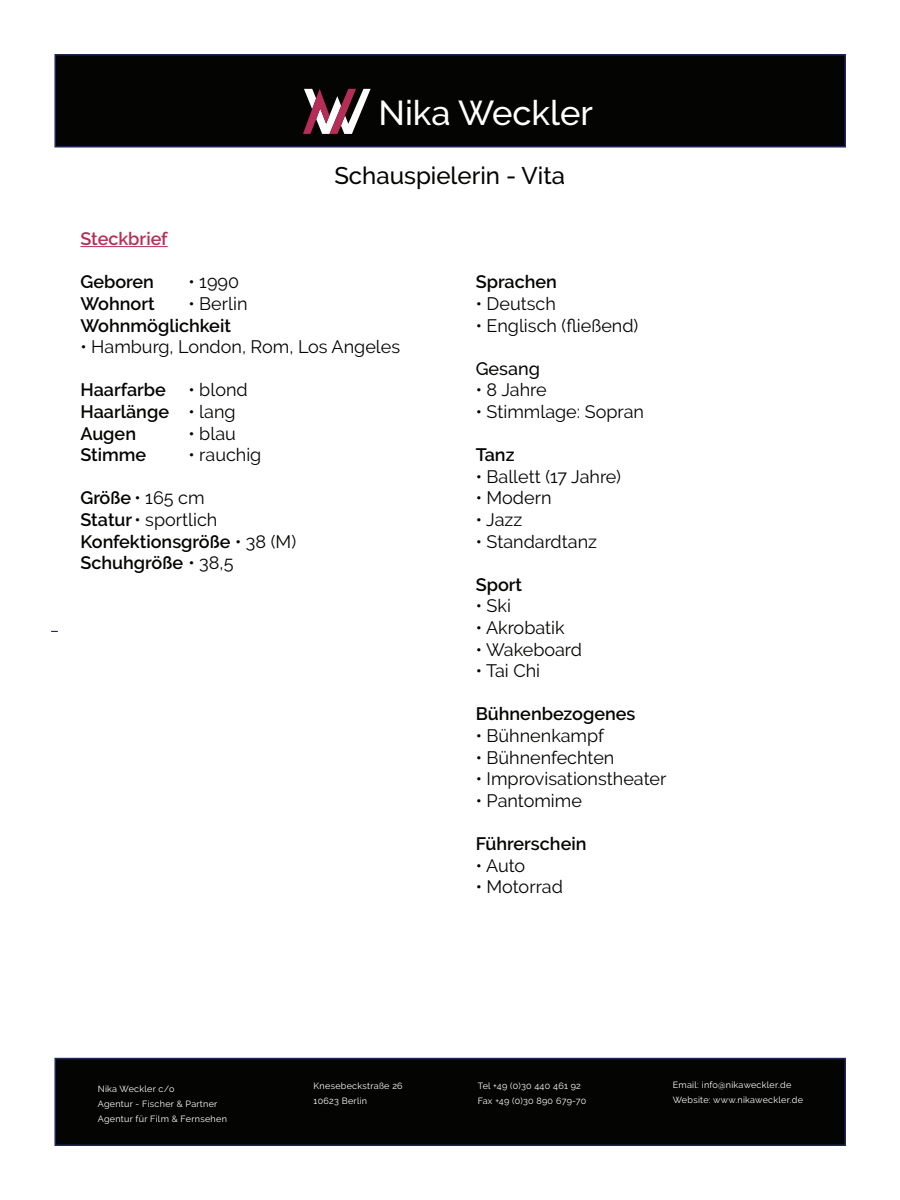
<style>
.page{position:relative;width:900px;height:1200px;background:#fff}
.page>*{position:absolute;margin:0;border:0;box-sizing:border-box;transform-origin:0 0}
.t1{font:500 34.5px "Raleway";color:#fff}
.t2{font:500 24px "Raleway";color:#040503}
.t3{font:18px "Raleway";color:#040503}
.t4{font:600 18px/21.6px "Raleway";color:#040503}
.t5{font:600 18px "Raleway";color:#b62e58}
.t6{font:500 18px "Raleway";color:#040503}
.t7{font:9px/15px "Raleway";letter-spacing:.03em;color:#fff}
.s1{font-weight:400}
</style>
<div class="page">
<div style="left:55px;top:1059px;width:790px;height:86px;background:#040503"></div>
<div style="left:54px;top:1058px;width:792px;height:88px;border:2px solid #1f265b"></div>
<div style="left:55px;top:55px;width:790px;height:92px;background:#040503"></div>
<div style="left:54px;top:54px;width:792px;height:94px;border:2px solid #1f265b"></div>
<svg style="left:303px;top:89px;width:68px;height:45px"></svg>
<hr style="left:80px;top:246px;width:88px;height:1px;background:#b62e58">
<h1 class="t1" style="left:378px;top:93px;width:216px">Nika Weckler</h1>
<h2 class="t2" style="left:334px;top:162px;width:232px">Schauspielerin - Vita</h2>
<p class="t5" style="left:80px;top:229px;width:89px">Steckbrief</p>
<p class="t4" style="left:80px;top:271px;width:75px">Geboren</p>
<p class="t3" style="left:188px;top:272px;width:52px">• 1990</p>
<p class="t4" style="left:80px;top:293px;width:76px">Wohnort</p>
<p class="t3" style="left:188px;top:293px;width:61px">• Berlin</p>
<p class="t4" style="left:80px;top:315px;width:152px">Wohnmöglichkeit</p>
<p class="t3" style="left:80px;top:336px;width:321px">• Hamburg, London, Rom, Los Angeles</p>
<p class="t4" style="left:80px;top:379px;width:87px">Haarfarbe</p>
<p class="t4" style="left:80px;top:379px;width:169px;text-indent:108px"><span class="s1">• blond<br></span>Haarlänge <span class="s1">• lang<br></span>Augen</p>
<p class="t3" style="left:188px;top:423px;width:49px">• blau</p>
<p class="t4" style="left:80px;top:444px;width:67px">Stimme</p>
<p class="t3" style="left:188px;top:444px;width:75px">• rauchig</p>
<p class="t4" style="left:80px;top:487px;width:217px">Größe <span class="s1">• 165 cm<br></span>Statur<span class="s1">• sportlich<br></span>Konfektionsgröße <span class="s1">• 38 (M)<br></span>Schuhgröße <span class="s1">• 38,5</span></p>
<p class="t4" style="left:476px;top:271px;width:83px">Sprachen</p>
<p class="t3" style="left:476px;top:293px;width:82px">• Deutsch</p>
<p class="t3" style="left:476px;top:315px;width:164px">• Englisch (fließend)</p>
<p class="t6" style="left:476px;top:358px;width:66px">Gesang</p>
<p class="t3" style="left:476px;top:380px;width:72px">• 8 Jahre</p>
<p class="t3" style="left:476px;top:401px;width:170px">• Stimmlage: Sopran</p>
<p class="t4" style="left:476px;top:444px;width:40px">Tanz</p>
<p class="t3" style="left:476px;top:466px;width:147px">• Ballett (17 Jahre)</p>
<p class="t3" style="left:476px;top:488px;width:77px">• Modern</p>
<p class="t3" style="left:476px;top:509px;width:48px">• Jazz</p>
<p class="t3" style="left:476px;top:531px;width:123px">• Standardtanz</p>
<p class="t4" style="left:476px;top:574px;width:48px">Sport</p>
<p class="t3" style="left:476px;top:596px;width:37px">• Ski</p>
<p class="t3" style="left:476px;top:617px;width:90px">• Akrobatik</p>
<p class="t3" style="left:476px;top:639px;width:108px">• Wakeboard</p>
<p class="t3" style="left:476px;top:660px;width:66px">• Tai Chi</p>
<p class="t4" style="left:476px;top:703px;width:161px">Bühnenbezogenes</p>
<p class="t3" style="left:476px;top:725px;width:130px">• Bühnenkampf</p>
<p class="t3" style="left:476px;top:747px;width:140px">• Bühnenfechten</p>
<p class="t3" style="left:476px;top:768px;width:192px">• Improvisationstheater</p>
<p class="t3" style="left:476px;top:790px;width:108px">• Pantomime</p>
<p class="t4" style="left:476px;top:833px;width:112px">Führerschein</p>
<p class="t3" style="left:476px;top:855px;width:51px">• Auto</p>
<p class="t3" style="left:476px;top:876px;width:89px">• Motorrad</p>
<p class="t7" style="left:98px;top:1081px;width:131px">Nika Weckler c/o<br>Agentur - Fischer &amp; Partner<br>Agentur für Film &amp; Fernsehen</p>
<p class="t7" style="left:673px;top:1078px;width:132px">Email: info@nikaweckler.de<br>Website: www.nikaweckler.de</p>
<p class="t7" style="left:478px;top:1078px;width:110px">Tel +49 (0)30 440 461 92<br>Fax +49 (0)30 890 679-70</p>
<p class="t7" style="left:314px;top:1078px;width:91px">Knesebeckstraße 26<br>10623 Berlin</p>
</div>
